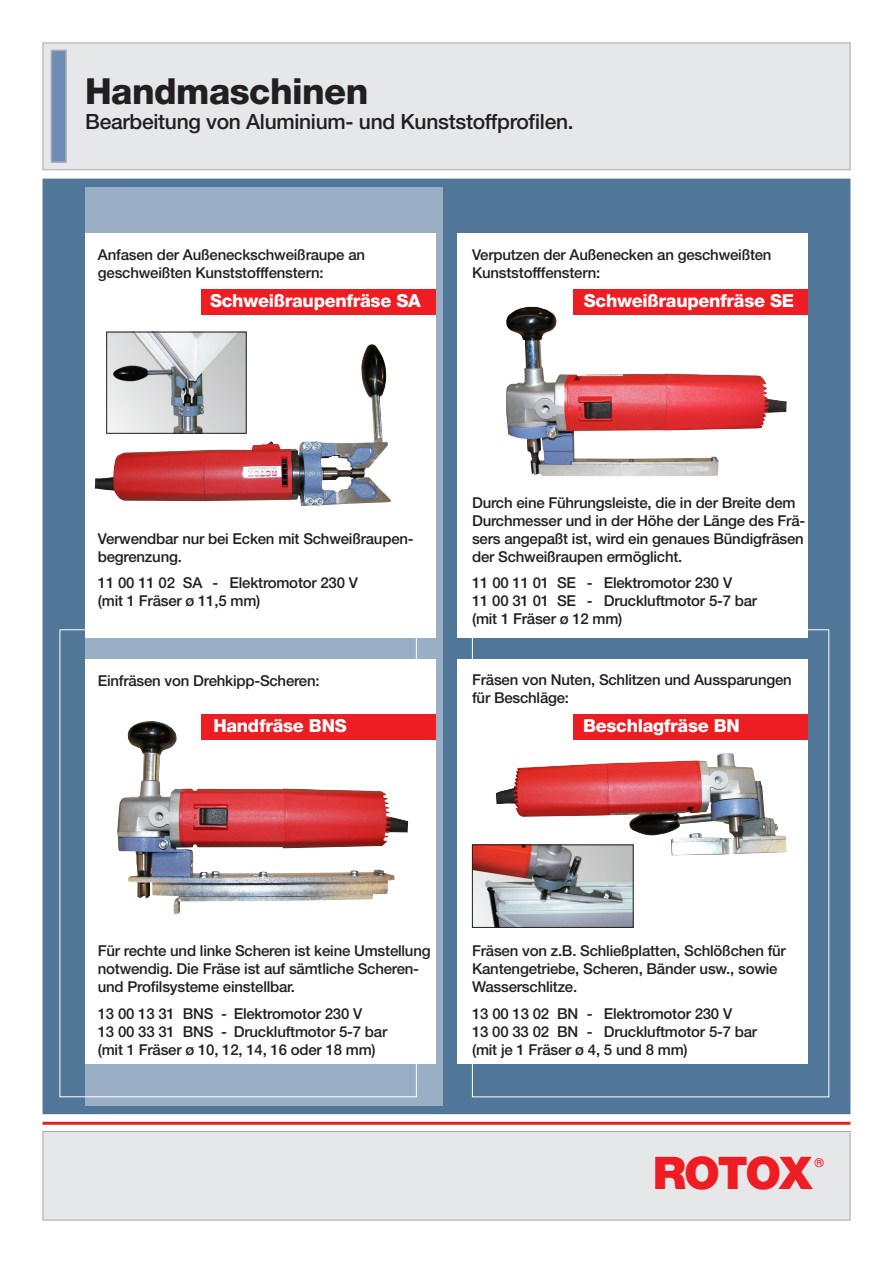
<style>
.page{position:relative;width:893px;height:1263px;background:#fff}
.page>*{position:absolute;margin:0;border:0;box-sizing:border-box;transform-origin:0 0}
.t1{font:900 45px "Helvetica Neue";letter-spacing:-.05em;color:#ee1d23}
.Headline{font:800 36px "Helvetica Neue";letter-spacing:-.015em;color:#231f20}
.Headline-2{font:500 21px "Helvetica Neue";letter-spacing:-.015em;color:#231f20}
.Subheadline{font:800 18px "Helvetica Neue";letter-spacing:-.015em;color:#fff}
.Fließtext{font:800 18px "Helvetica Neue";letter-spacing:-.015em;color:#fff}
.Subheadline-2{font:500 15px/18px "Helvetica Neue";letter-spacing:-.015em;color:#231f20}
.Fließtext-2{font:500 15px/18px "Helvetica Neue";letter-spacing:-.015em;color:#231f20}
.t2{font:12px "Helvetica";color:#ee1d23}
</style>
<div class="page">
<div style="left:43px;top:1131px;width:807px;height:89px;background:#e6e7e9;border:1px solid #a8a9ad"></div>
<div style="left:43px;top:179px;width:807px;height:935px;background:#517798"></div>
<div style="left:85px;top:187px;width:357px;height:919px;background:#9aafc6"></div>
<div style="left:43px;top:43px;width:807px;height:127px;background:#e6e7e9;border:1px solid #a8a9ad"></div>
<hr style="left:43px;top:1122px;width:807px;height:3px;background:#ee1d23">
<div style="left:51px;top:50px;width:16px;height:113px;background:#6d8db8;border:2px solid #a8a9ad"></div>
<div style="left:457px;top:234px;width:351px;height:404px;background:#fff"></div>
<div style="left:457px;top:659px;width:351px;height:404px;background:#fff"></div>
<div style="left:85px;top:234px;width:351px;height:404px;background:#fff"></div>
<div style="left:85px;top:659px;width:351px;height:404px;background:#fff"></div>
<div style="left:202px;top:289px;width:234px;height:26px;background:#ee1d23"></div>
<div style="left:574px;top:289px;width:234px;height:26px;background:#ee1d23"></div>
<div style="left:202px;top:714px;width:234px;height:26px;background:#ee1d23"></div>
<div style="left:574px;top:714px;width:234px;height:26px;background:#ee1d23"></div>
<img style="left:95px;top:344px;width:296px;height:162px">
<img style="left:506px;top:307px;width:281px;height:169px">
<img style="left:117px;top:721px;width:291px;height:193px">
<img style="left:496px;top:753px;width:291px;height:102px">
<img style="left:108px;top:334px;width:137px;height:98px">
<div style="left:106px;top:332px;width:141px;height:102px;border:1px solid #231f20"></div>
<img style="left:474px;top:846px;width:158px;height:80px">
<div style="left:472px;top:844px;width:162px;height:84px;border:1px solid #231f20"></div>
<p class="Headline" style="left:85px;top:70px;width:285px">Handmaschinen</p>
<p class="Headline-2" style="left:85px;top:109px;width:490px">Bearbeitung von Aluminium- und Kunststoffprofilen.</p>
<p class="Subheadline-2" style="left:98px;top:245px;width:269px">Anfasen der Außeneckschweißraupe an geschweißten Kunststofffenstern:</p>
<p class="Subheadline-2" style="left:472px;top:245px;width:301px">Verputzen der Außenecken an geschweißten<br>Kunststofffenstern:</p>
<p class="Subheadline" style="left:210px;top:290px;width:212px">Schweißraupenfräse SA</p>
<p class="Subheadline" style="left:584px;top:290px;width:212px">Schweißraupenfräse SE</p>
<p class="Subheadline-2" style="left:98px;top:529px;width:317px">Verwendbar nur bei Ecken mit Schweißraupen&shy;begrenzung.</p>
<p class="Subheadline-2" style="left:98px;top:574px;width:262px">11 00 11 02 SA - Elektromotor 230 V (mit 1 Fräser ø 11,5 mm)</p>
<p class="Fließtext-2" style="left:98px;top:671px;width:223px">Einfräsen von Drehkipp-Scheren:</p>
<p class="Subheadline-2" style="left:472px;top:493px;width:335px">Durch eine Führungsleiste, die in der Breite dem Durchmesser und in der Höhe der Länge des Frä&shy;sers angepaßt ist, wird ein genaues Bündigfräsen der Schweißraupen ermöglicht.</p>
<p class="Subheadline-2" style="left:472px;top:574px;width:287px">11 00 11 01 SE - Elektromotor 230 V<br>11 00 31 01 SE - Druckluftmotor 5-7 bar (mit 1 Fräser ø 12 mm)</p>
<p class="Subheadline-2" style="left:472px;top:671px;width:321px">Fräsen von Nuten, Schlitzen und Aussparungen für Beschläge:</p>
<p class="Fließtext" style="left:213px;top:715px;width:135px">Handfräse BNS</p>
<p class="Subheadline" style="left:583px;top:715px;width:158px">Beschlagfräse BN</p>
<p class="Fließtext-2" style="left:98px;top:942px;width:334px">Für rechte und linke Scheren ist keine Umstellung notwendig. Die Fräse ist auf sämtliche Scheren&shy;und Profilsysteme einstellbar.</p>
<p class="Fließtext-2" style="left:98px;top:1004px;width:291px">13 00 13 31 BNS - Elektromotor 230 V<br>13 00 33 31 BNS - Druckluftmotor 5-7 bar (mit 1 Fräser ø 10, 12, 14, 16 oder 18 mm)</p>
<p class="Subheadline-2" style="left:472px;top:941px;width:315px">Fräsen von z.B. Schließplatten, Schlößchen für<br>Kantengetriebe, Scheren, Bänder usw., sowie<br>Wasserschlitze.</p>
<p class="Subheadline-2" style="left:472px;top:1004px;width:287px">13 00 13 02 BN - Elektromotor 230 V<br>13 00 33 02 BN - Druckluftmotor 5-7 bar (mit je 1 Fräser ø 4, 5 und 8 mm)</p>
<p class="t1" style="left:653px;top:1146px;width:161px">ROTOX</p>
<p class="t2" style="left:815px;top:1156px;width:10px">®</p>
</div>
